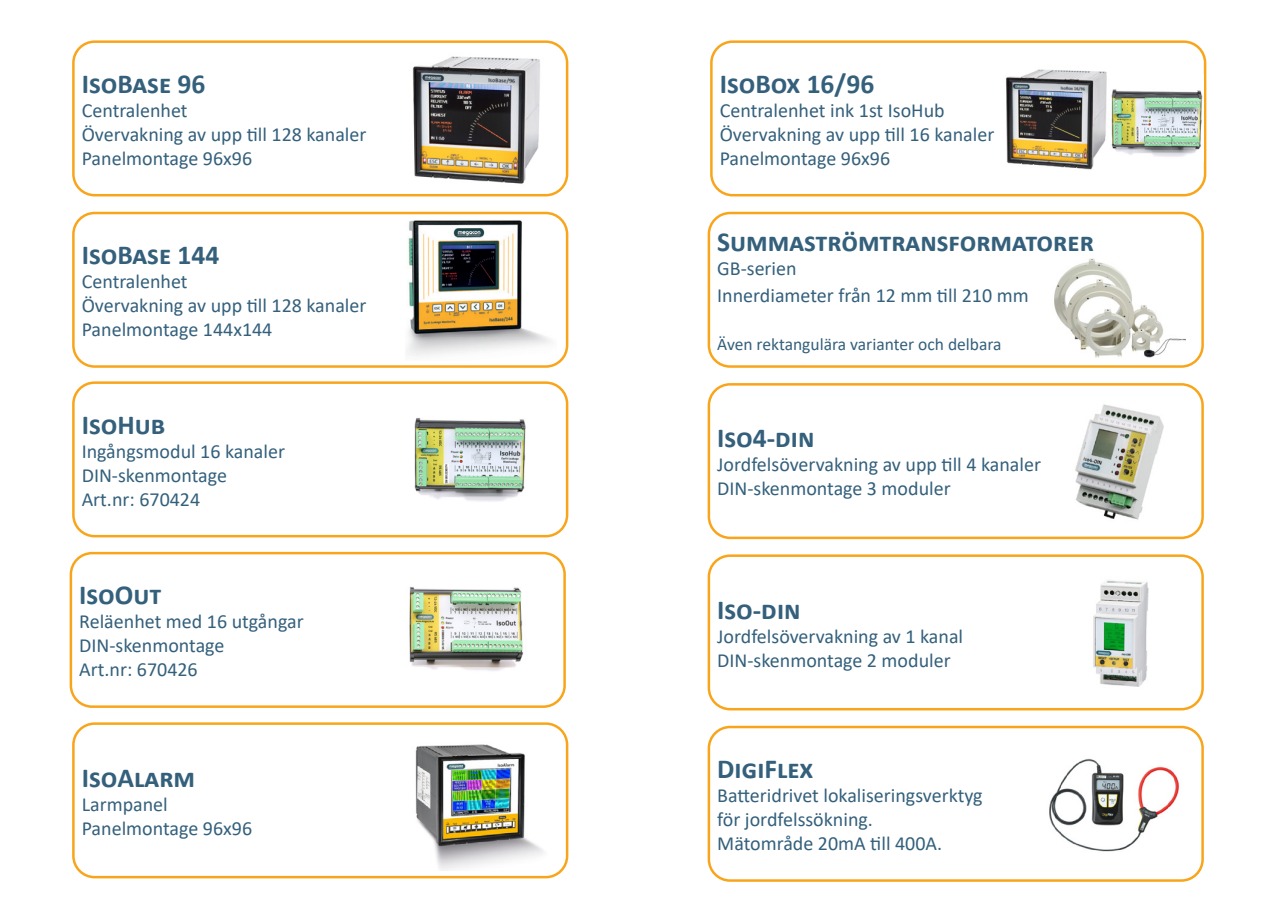
<style>
.page{position:relative;width:1276px;height:922px;background:#fff}
.page>*{position:absolute;margin:0;border:0;box-sizing:border-box;transform-origin:0 0}
.t1{font:700 27.5px "Calibri";color:#34607c}
.t2{font:20px "Calibri";color:#34607c}
.t3{font:17.5px "Calibri";color:#34607c}
</style>
<div class="page">
<div style="left:70px;top:551px;width:496px;height:156px;border:2px solid #f9a51b;border-radius:21px"></div>
<div style="left:72px;top:40px;width:496px;height:156px;border:2px solid #f9a51b;border-radius:21px"></div>
<div style="left:72px;top:212px;width:496px;height:155px;border:2px solid #f9a51b;border-radius:21px"></div>
<div style="left:72px;top:381px;width:496px;height:156px;border:2px solid #f9a51b;border-radius:21px"></div>
<img style="left:414px;top:418px;width:112px;height:84px">
<img style="left:409px;top:587px;width:114px;height:84px">
<img style="left:412px;top:56px;width:128px;height:128px">
<img style="left:407px;top:220px;width:144px;height:136px">
<div style="left:72px;top:722px;width:496px;height:156px;border:2px solid #f9a51b;border-radius:21px"></div>
<img style="left:415px;top:744px;width:129px;height:126px">
<div style="left:710px;top:40px;width:496px;height:156px;border:2px solid #f9a51b;border-radius:21px"></div>
<div style="left:707px;top:383px;width:496px;height:156px;border:2px solid #f9a51b;border-radius:21px"></div>
<div style="left:707px;top:554px;width:496px;height:156px;border:2px solid #f9a51b;border-radius:21px"></div>
<div style="left:707px;top:725px;width:496px;height:156px;border:2px solid #f9a51b;border-radius:21px"></div>
<img style="left:1049px;top:758px;width:130px;height:94px">
<img style="left:1093px;top:580px;width:56px;height:107px">
<img style="left:1075px;top:404px;width:89px;height:116px">
<img style="left:1111px;top:89px;width:92px;height:68px">
<img style="left:1006px;top:69px;width:101px;height:101px">
<div style="left:707px;top:212px;width:496px;height:155px;border:2px solid #f9a51b;border-radius:21px"></div>
<img style="left:1054px;top:258px;width:132px;height:100px">
<p class="t1" style="left:82px;top:64px;width:125px">IsoBase 96</p>
<p class="t2" style="left:82px;top:96px;width:107px">Centralenhet</p>
<p class="t2" style="left:82px;top:120px;width:286px">Övervakning av upp till 128 kanaler</p>
<p class="t2" style="left:82px;top:144px;width:172px">Panelmontage 96x96</p>
<p class="t1" style="left:82px;top:235px;width:139px">IsoBase 144</p>
<p class="t2" style="left:82px;top:267px;width:107px">Centralenhet</p>
<p class="t2" style="left:82px;top:291px;width:286px">Övervakning av upp till 128 kanaler</p>
<p class="t2" style="left:82px;top:315px;width:192px">Panelmontage 144x144</p>
<p class="t1" style="left:82px;top:405px;width:85px">IsoHub</p>
<p class="t2" style="left:82px;top:437px;width:205px">Ingångsmodul 16 kanaler</p>
<p class="t2" style="left:82px;top:461px;width:147px">DIN-skenmontage</p>
<p class="t2" style="left:82px;top:485px;width:120px">Art.nr: 670424</p>
<p class="t1" style="left:79px;top:575px;width:84px">IsoOut</p>
<p class="t2" style="left:79px;top:607px;width:226px">Reläenhet med 16 utgångar</p>
<p class="t2" style="left:79px;top:631px;width:147px">DIN-skenmontage</p>
<p class="t2" style="left:79px;top:655px;width:120px">Art.nr: 670426</p>
<p class="t1" style="left:82px;top:757px;width:115px">IsoAlarm</p>
<p class="t2" style="left:82px;top:790px;width:88px">Larmpanel</p>
<p class="t2" style="left:82px;top:814px;width:172px">Panelmontage 96x96</p>
<p class="t1" style="left:719px;top:64px;width:156px">IsoBox 16/96</p>
<p class="t2" style="left:719px;top:96px;width:226px">Centralenhet ink 1st IsoHub</p>
<p class="t2" style="left:719px;top:120px;width:276px">Övervakning av upp till 16 kanaler</p>
<p class="t2" style="left:719px;top:144px;width:172px">Panelmontage 96x96</p>
<p class="t1" style="left:717px;top:222px;width:378px">Summaströmtransformatorer</p>
<p class="t2" style="left:717px;top:254px;width:81px">GB-serien</p>
<p class="t2" style="left:717px;top:281px;width:313px">Innerdiameter från 12 mm till 210 mm</p>
<p class="t3" style="left:717px;top:331px;width:286px">Även rektangulära varianter och delbara</p>
<p class="t1" style="left:717px;top:418px;width:99px">Iso4-din</p>
<p class="t2" style="left:717px;top:451px;width:325px">Jordfelsövervakning av upp till 4 kanaler</p>
<p class="t2" style="left:717px;top:475px;width:235px">DIN-skenmontage 3 moduler</p>
<p class="t1" style="left:717px;top:590px;width:85px">Iso-din</p>
<p class="t2" style="left:717px;top:622px;width:247px">Jordfelsövervakning av 1 kanal</p>
<p class="t2" style="left:717px;top:646px;width:235px">DIN-skenmontage 2 moduler</p>
<p class="t1" style="left:717px;top:749px;width:97px">DigiFlex</p>
<p class="t2" style="left:717px;top:781px;width:267px">Batteridrivet lokaliseringsverktyg</p>
<p class="t2" style="left:717px;top:805px;width:157px">för jordfelssökning.</p>
<p class="t2" style="left:717px;top:829px;width:226px">Mätområde 20mA till 400A.</p>
</div>
